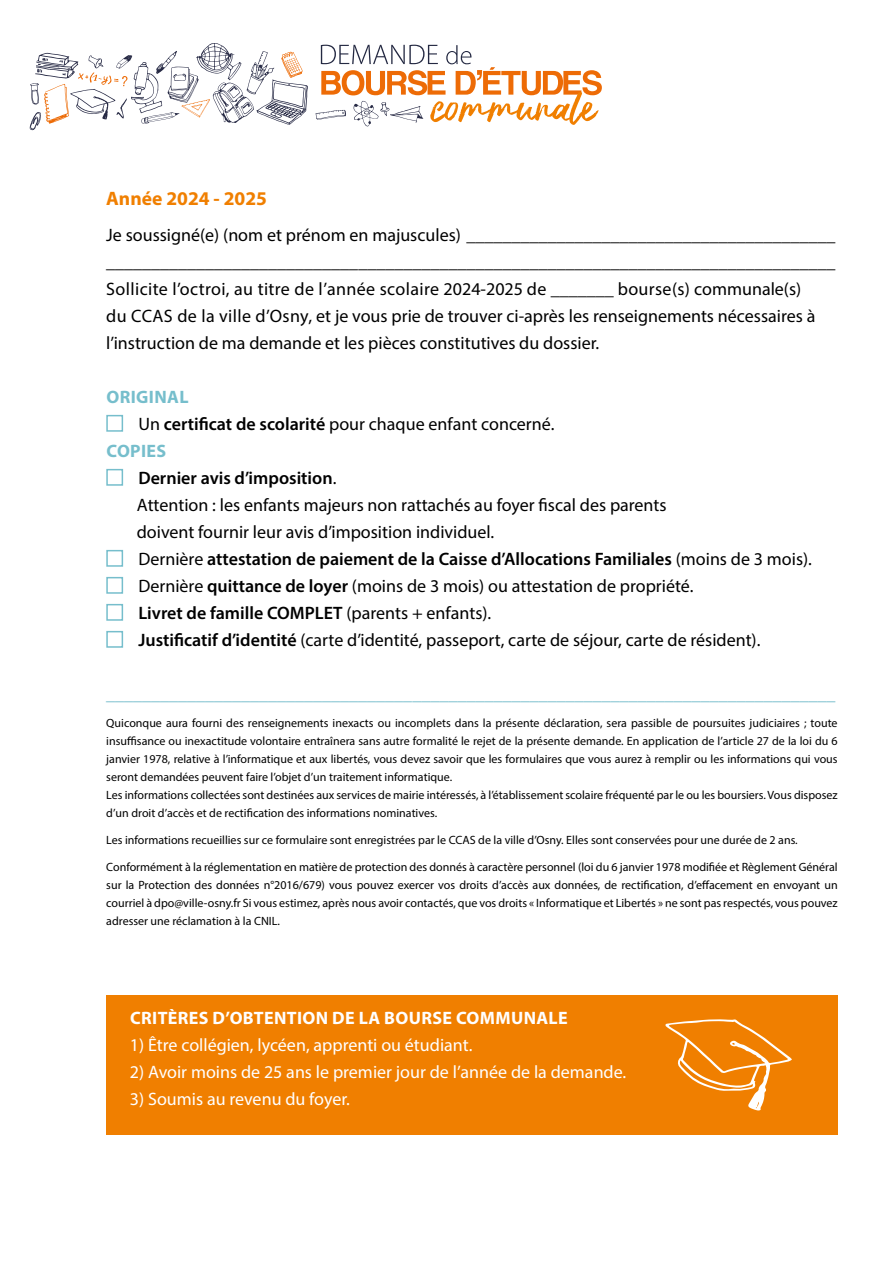
<style>
.page{position:relative;width:893px;height:1263px;background:#fff}
.page>*{position:absolute;margin:0;border:0;box-sizing:border-box;transform-origin:0 0}
.t1{font:700 19.5px "Myriad Pro";color:#f07f00}
.t2{font:18px/27px "Myriad Pro";color:#000}
.t3{font:600 18px "Myriad Pro";color:#000}
.t4{font:18px "Myriad Pro";color:#fff}
.t5{font:18px "Myriad Pro";color:#76becc}
.t6{font:700 18px "Myriad Pro";letter-spacing:.02em;color:#fff}
.t7{font:700 18px "Myriad Pro";letter-spacing:.02em;color:#76becc}
.t8{font:12px/18px "Myriad Pro";color:#000}
.s1{font-weight:600}
.s2{font-weight:400}
</style>
<div class="page">
<svg style="left:30px;top:43px;width:278px;height:87px"></svg>
<svg style="left:315px;top:45px;width:287px;height:82px"></svg>
<div style="left:106px;top:415px;width:17px;height:17px;border:2px solid #76becc"></div>
<div style="left:106px;top:469px;width:17px;height:17px;border:2px solid #76becc"></div>
<div style="left:106px;top:550px;width:17px;height:17px;border:2px solid #76becc"></div>
<div style="left:106px;top:577px;width:17px;height:17px;border:2px solid #76becc"></div>
<div style="left:106px;top:604px;width:17px;height:17px;border:2px solid #76becc"></div>
<div style="left:106px;top:631px;width:17px;height:17px;border:2px solid #76becc"></div>
<div style="left:106px;top:995px;width:732px;height:140px;background:#f07f00"></div>
<svg style="left:665px;top:1019px;width:127px;height:91px"></svg>
<h1 class="t1" style="left:106px;top:185px;width:162px">Année 2024 - 2025</h1>
<p class="t2" style="left:106px;top:221px;width:730px">Je soussigné(e) (nom et prénom en majuscules) _________________________________________ _________________________________________________________________________________ Sollicite l’octroi, au titre de l’année scolaire 2024-2025 de _______ bourse(s) communale(s)<br>du CCAS de la ville d’Osny, et je vous prie de trouver ci-après les renseignements nécessaires à l’instruction de ma demande et les pièces constitutives du dossier.</p>
<h2 class="t7" style="left:106px;top:385px;width:84px">ORIGINAL</h2>
<h2 class="t2" style="left:138px;top:410px;width:418px">Un <span class="s1">certificat de scolarité</span> pour chaque enfant concerné.</h2>
<h2 class="t7" style="left:106px;top:439px;width:61px">COPIES</h2>
<h2 class="t3" style="left:138px;top:466px;width:199px">Dernier avis d’imposition<span class="s2">.</span></h2>
<h2 class="t2" style="left:137px;top:491px;width:531px">Attention : les enfants majeurs non rattachés au foyer fiscal des parents</h2>
<h2 class="t2" style="left:137px;top:518px;width:359px">doivent fournir leur avis d’imposition individuel.</h2>
<h2 class="t3" style="left:138px;top:547px;width:675px"><span class="s2">Dernière</span> attestation de paiement de la Caisse d’Allocations Familiales <span class="s2">(moins de 3 mois).</span></h2>
<h2 class="t2" style="left:138px;top:572px;width:557px">Dernière <span class="s1">quittance de loyer</span> (moins de 3 mois) ou attestation de propriété.</h2>
<h2 class="t3" style="left:138px;top:601px;width:354px">Livret de famille COMPLET <span class="s2">(parents + enfants).</span></h2>
<h2 class="t2" style="left:138px;top:626px;width:624px"><span class="s1">Justificatif d’identité</span> (carte d’identité, passeport, carte de séjour, carte de résident).</h2>
<h2 class="t5" style="left:106px;top:682px;width:731px">_________________________________________________________________________________</h2>
<p class="t8" style="left:106px;top:713px;width:733px">Quiconque aura fourni des renseignements inexacts ou incomplets dans la présente déclaration, sera passible de poursuites judiciaires ; toute insuffisance ou inexactitude volontaire entraînera sans autre formalité le rejet de la présente demande. En application de l’article 27 de la loi du 6 janvier 1978, relative à l’informatique et aux libertés, vous devez savoir que les formulaires que vous aurez à remplir ou les informations qui vous seront demandées peuvent faire l’objet d’un traitement informatique.<br>Les informations collectées sont destinées aux services de mairie intéressés, à l’établissement scolaire fréquenté par le ou les boursiers. Vous disposez d’un droit d’accès et de rectification des informations nominatives.</p>
<p class="t8" style="left:106px;top:830px;width:693px">Les informations recueillies sur ce formulaire sont enregistrées par le CCAS de la ville d’Osny. Elles sont conservées pour une durée de 2 ans.</p>
<p class="t8" style="left:106px;top:857px;width:733px;text-align:justify">Conformément à la réglementation en matière de protection des donnés à caractère personnel (loi du 6 janvier 1978 modifiée et Règlement Général sur la Protection des données n°2016/679) vous pouvez exercer vos droits d’accès aux données, de rectification, d’effacement en envoyant un courriel à dpo@ville-osny.fr Si vous estimez, après nous avoir contactés, que vos droits « Informatique et Libertés » ne sont pas respectés, vous pouvez adresser une réclamation à la CNIL.</p>
<h2 class="t6" style="left:130px;top:1006px;width:439px">CRITÈRES D’OBTENTION DE LA BOURSE COMMUNALE</h2>
<h2 class="t4" style="left:130px;top:1033px;width:344px">1) Être collégien, lycéen, apprenti ou étudiant.</h2>
<h2 class="t4" style="left:130px;top:1060px;width:498px">2) Avoir moins de 25 ans le premier jour de l’année de la demande.</h2>
<h2 class="t4" style="left:130px;top:1087px;width:222px">3) Soumis au revenu du foyer.</h2>
</div>
